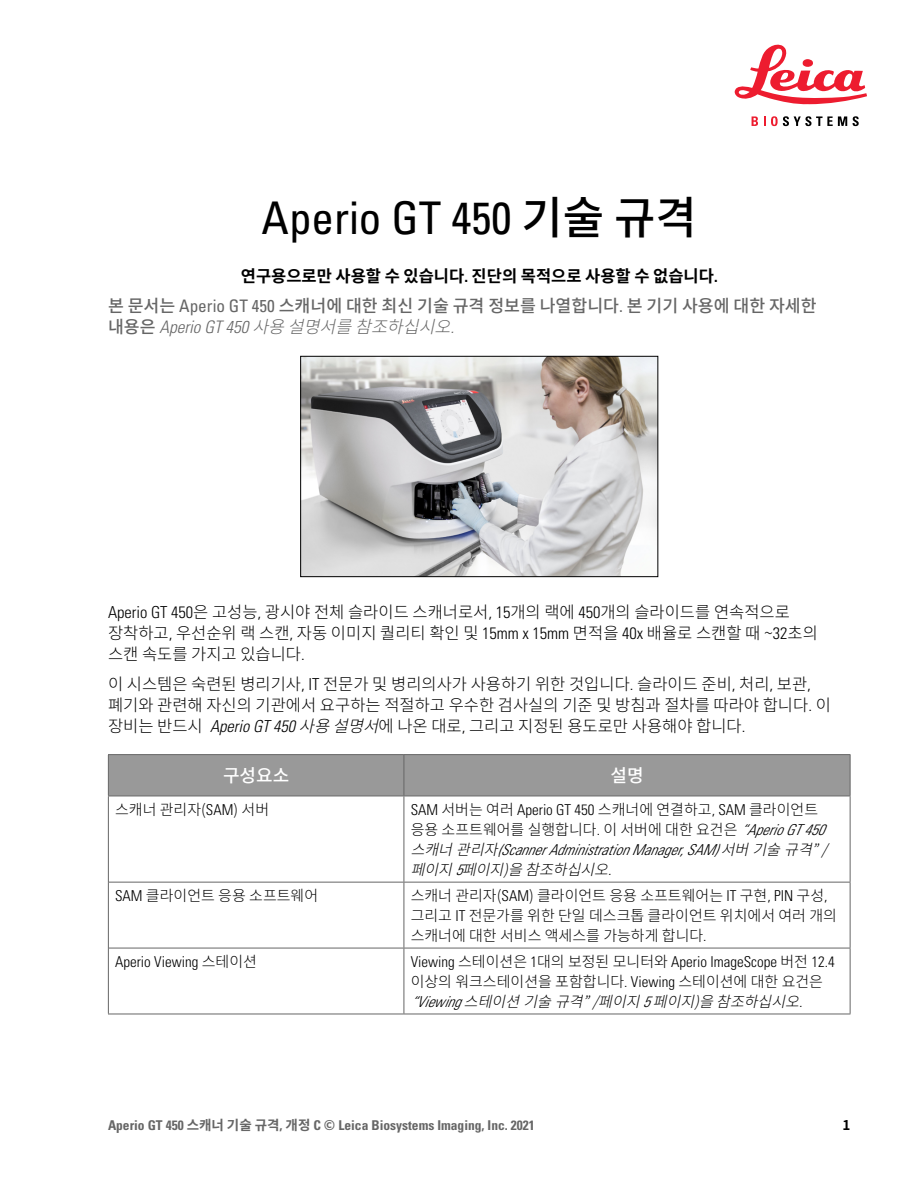
<style>
.page{position:relative;width:918px;height:1188px;background:#fff}
.page>*{position:absolute;margin:0;border:0;box-sizing:border-box;transform-origin:0 0}
.t1{font:condensed 45px "Univers LT Std";color:#000}
.t2{font:500 18px "Noto Sans CJ Kkr";color:#fff}
.t3{font:500 17.25px "Noto Sans CJ Kkr";color:#666}
.t4{font:italic 300 condensed 17.25px "Univers LT Std";color:#666}
.t5{font:300 16.5px/21px "Noto Sans CJ Kkr";color:#000}
.t6{font:700 16.5px "Noto Sans CJ Kkr";color:#000}
.t7{font:300 15px/20.2px "Noto Sans CJ Kkr";color:#000}
.t8{font:300 condensed 15px "Univers LT Std";color:#000}
.t9{font:italic 300 condensed 15px "Univers LT Std";color:#000}
.t10{font:italic 300 15px "Noto Sans CJ Kkr";color:#000}
.t11{font:700 condensed 13.5px "Univers LT Std";color:#666}
.t12{font:700 13.5px "Noto Sans CJ Kkr";color:#000}
.s1{font-family:"Noto Sans CJ Kkr";font-weight:500;font-stretch:normal}
.s2{font-family:"Univers LT Std";font-stretch:condensed}
.s3{font-family:"Univers LT Std";font-weight:400;font-stretch:condensed}
.s4{font-family:"Noto Sans CJ Kkr";font-weight:500;font-style:normal;font-stretch:normal}
.s5{font-family:"Noto Sans CJ Kkr";font-stretch:normal}
.s6{font-family:"Univers LT Std";font-style:italic;font-stretch:condensed}
.s7{font-style:italic}
</style>
<div class="page">
<img style="left:302px;top:358px;width:354px;height:217px">
<div style="left:300px;top:356px;width:358px;height:221px;border:1px solid #000"></div>
<div style="left:109px;top:755px;width:741px;height:41px;background:#999"></div>
<svg style="left:109px;top:797px;width:741px;height:217px"></svg>
<hr style="left:108px;top:754px;width:296px;height:1px;background:#666">
<hr style="left:108px;top:755px;width:1px;height:41px;background:#666">
<hr style="left:108px;top:796px;width:296px;height:1px;background:#666">
<hr style="left:108px;top:796px;width:1px;height:86px;background:#666">
<hr style="left:108px;top:882px;width:1px;height:66px;background:#666">
<hr style="left:108px;top:948px;width:1px;height:66px;background:#666">
<hr style="left:109px;top:882px;width:295px;height:1px;background:#666">
<hr style="left:109px;top:948px;width:295px;height:1px;background:#666">
<hr style="left:108px;top:1014px;width:296px;height:1px;background:#666">
<hr style="left:404px;top:754px;width:447px;height:1px;background:#666">
<hr style="left:404px;top:755px;width:1px;height:41px;background:#666">
<hr style="left:404px;top:796px;width:447px;height:1px;background:#666">
<hr style="left:850px;top:755px;width:1px;height:41px;background:#666">
<hr style="left:404px;top:796px;width:1px;height:86px;background:#666">
<hr style="left:850px;top:796px;width:1px;height:86px;background:#666">
<hr style="left:404px;top:882px;width:447px;height:1px;background:#666">
<hr style="left:404px;top:883px;width:1px;height:65px;background:#666">
<hr style="left:850px;top:883px;width:1px;height:65px;background:#666">
<hr style="left:404px;top:948px;width:447px;height:1px;background:#666">
<hr style="left:404px;top:948px;width:1px;height:66px;background:#666">
<hr style="left:850px;top:948px;width:1px;height:66px;background:#666">
<hr style="left:404px;top:1014px;width:447px;height:1px;background:#666">
<svg style="left:735px;top:45px;width:132px;height:60px"></svg>
<svg style="left:752px;top:116px;width:6px;height:10px"></svg>
<svg style="left:764px;top:116px;width:95px;height:10px"></svg>
<h1 class="t1" style="left:262px;top:189px;width:437px">Aperio GT 450 <span class="s1">기술 규격</span></h1>
<p class="t6" style="left:241px;top:267px;width:478px">연구용으로만 사용할 수 있습니다<span class="s2">.</span> 진단의 목적으로 사용할 수 없습니다<span class="s2">.</span></p>
<p class="t3" style="left:108px;top:296px;width:710px">본 문서는 <span class="s3">Aperio GT 450</span> 스캐너에 대한 최신 기술 규격 정보를 나열합니다<span class="s3">.</span> 본 기기 사용에 대한 자세한</p>
<p class="t4" style="left:108px;top:316px;width:354px"><span class="s4">내 용 은</span> Aperio G T 450 <span class="s5">사용설명서를참조하십시오</span>.</p>
<p class="t5" style="left:108px;top:602px;width:712px"><span class="s2">Aperio GT 450</span>은 고성능<span class="s2">,</span> 광시야 전체 슬라이드 스캐너로서<span class="s2">, 15</span>개의 랙에 <span class="s2">450</span>개의 슬라이드를 연속적으로 장착하고<span class="s2">,</span> 우선순위 랙 스캔<span class="s2">,</span> 자동 이미지 퀄리티 확인 및 <span class="s2">15mm x 15mm</span> 면적을 <span class="s2">40x</span> 배율로 스캔할 때 ~<span class="s2">32</span>초의 스캔 속도를 가지고 있습니다<span class="s2">.</span></p>
<p class="t5" style="left:108px;top:674px;width:724px">이 시스템은 숙련된 병리기사<span class="s2">, IT</span> 전문가 및 병리의사가 사용하기 위한 것입니다<span class="s2">.</span> 슬라이드 준비<span class="s2">,</span> 처리<span class="s2">,</span> 보관<span class="s2">, </span>폐기와 관련해 자신의 기관에서 요구하는 적절하고 우수한 검사실의 기준 및 방침과 절차를 따라야 합니다<span class="s2">.</span> 이 장비는 반드시 <span class="s6">Aperio GT 450</span> <span class="s7">사용설명서</span>에 나온 대로<span class="s2">,</span> 그리고 지정된 용도로만 사용해야 합니다<span class="s2">.</span></p>
<p class="t2" style="left:223px;top:766px;width:68px">구성요소</p>
<p class="t2" style="left:610px;top:766px;width:35px">설명</p>
<p class="t7" style="left:115px;top:799px;width:156px">스캐너 관리자(<span class="s2">SAM</span>) 서버</p>
<p class="t8" style="left:411px;top:800px;width:409px">SAM <span class="s5">서버는 여러</span> Aperio GT 450 <span class="s5">스캐너에 연결하고</span>, SAM <span class="s5">클라이언트</span></p>
<p class="t7" style="left:411px;top:820px;width:415px">응용 소프트웨어를 실행합니다<span class="s2">.</span> 이 서버에 대한 요건은 <span class="s6">“AperioGT 450</span></p>
<p class="t9" style="left:411px;top:841px;width:427px"><span class="s5">스캐너관리자</span>(Scanner AdministrationManager,SAM) <span class="s5">서버기술규격”/</span></p>
<p class="t10" style="left:411px;top:861px;width:208px">페이지<span class="s2">5</span>페이지)을 참조하십시오<span class="s2">.</span></p>
<p class="t7" style="left:115px;top:886px;width:205px"><span class="s2">SAM</span> 클라이언트 응용 소프트웨어</p>
<p class="t7" style="left:411px;top:886px;width:428px">스캐너 관리자(<span class="s2">SAM</span>) 클라이언트 응용 소프트웨어는 <span class="s2">IT</span> 구현<span class="s2">, PIN</span> 구성<span class="s2">, </span>그리고 <span class="s2">IT</span> 전문가를 위한 단일 데스크톱 클라이언트 위치에서 여러 개의 스캐너에 대한 서비스 액세스를 가능하게 합니다<span class="s2">.</span></p>
<p class="t8" style="left:115px;top:952px;width:143px">Aperio Viewing <span class="s5">스테이션</span></p>
<p class="t8" style="left:411px;top:952px;width:426px">Viewing <span class="s5">스테이션은</span> 1<span class="s5">대의 보정된 모니터와</span> Aperio ImageScope <span class="s5">버전</span> 12.4</p>
<p class="t7" style="left:411px;top:972px;width:414px">이상의 워크스테이션을 포함합니다<span class="s2">. Viewing</span> 스테이션에 대한 요건은 <span class="s6">“Viewing</span><span class="s7">스테이션기술규격”/페이지</span><span class="s6">5</span> <span class="s7">페이지)을 참조하십시오</span><span class="s6">.</span></p>
<p class="t11" style="left:108px;top:1117px;width:428px">Aperio GT 450 <span class="s5">스캐너 기술 규격</span>, <span class="s5">개정</span> C <span class="s5">©</span> Leica Biosystems Imaging, Inc. 2021</p>
<p class="t12" style="left:843px;top:1117px;width:9px">1</p>
</div>
